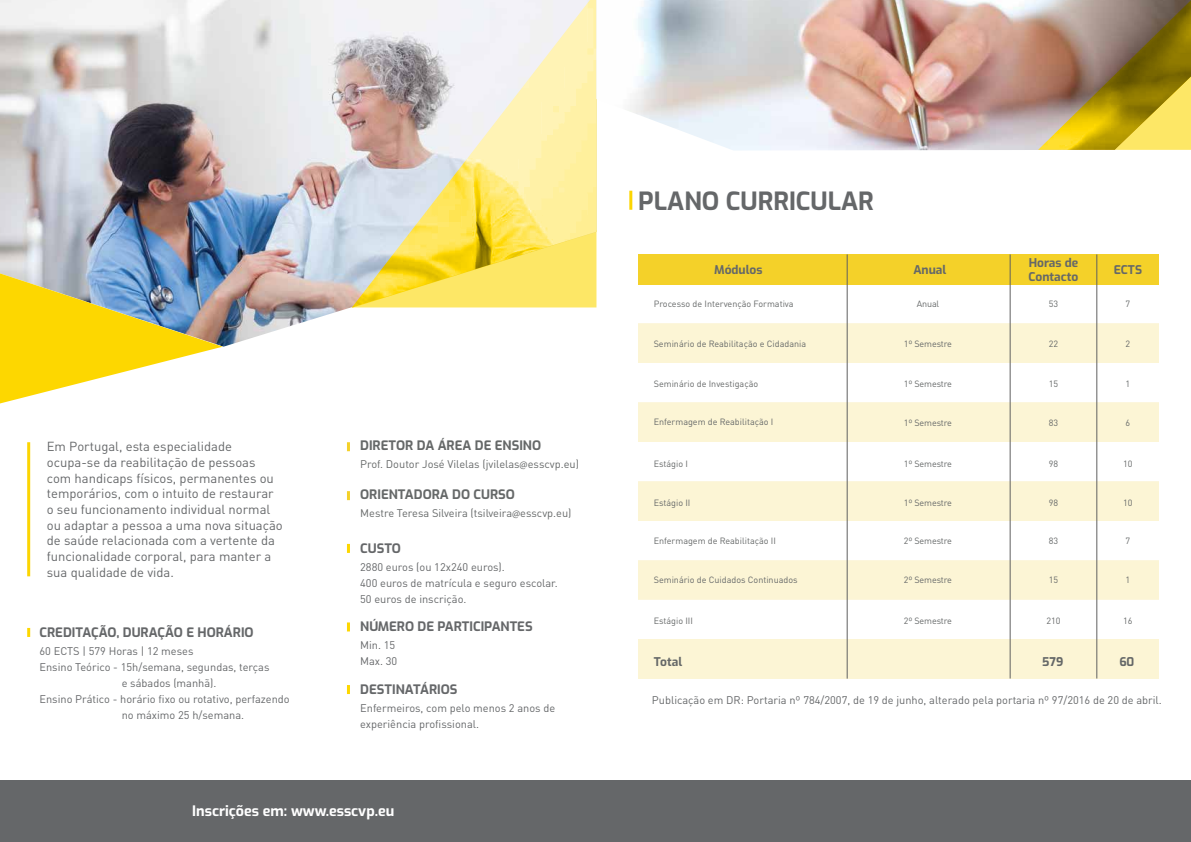
<style>
.page{position:relative;width:1191px;height:842px;background:#fff}
.page>*{position:absolute;margin:0;border:0;box-sizing:border-box;transform-origin:0 0}
.t1{font:700 25px "Exo";color:#656769}
.t2{font:700 14.4px "Exo";color:#fff}
.t3{font:13px/15.6px "DIN Pro";color:#656769}
.t4{font:700 13px "Exo";color:#656769}
.t5{font:700 13px "Exo";color:#656868}
.t6{font:700 12px/13.9px "Exo";color:#656868}
.t7{font:11px/16px "DIN Pro";color:#656769}
.t8{font:11px "DIN Pro";color:#656868}
.t9{font:9px "DIN Pro";color:#656868}
.s1{font-family:"Myriad Pro"}
</style>
<div class="page">
<img style="left:596px;top:0;width:442px;height:151px">
<hr style="left:629px;top:191px;width:3px;height:19px;background:#fcd502">
<img style="left:0;top:0;width:351px;height:347px">
<div style="left:0;top:780px;width:1191px;height:62px;background:#656769"></div>
<svg style="left:1038px;top:0;width:153px;height:150px;background:#ab9149"></svg>
<svg style="left:0;top:273px;width:223px;height:130px"></svg>
<svg style="left:351px;top:0;width:245px;height:308px"></svg>
<hr style="left:27px;top:442px;width:3px;height:134px;background:#fcd502">
<svg style="left:347px;top:544px;width:3px;height:9px"></svg>
<svg style="left:347px;top:622px;width:3px;height:9px"></svg>
<svg style="left:347px;top:685px;width:3px;height:9px"></svg>
<svg style="left:27px;top:628px;width:3px;height:9px"></svg>
<svg style="left:347px;top:442px;width:3px;height:9px"></svg>
<svg style="left:347px;top:491px;width:3px;height:9px"></svg>
<div style="left:638px;top:324px;width:521px;height:39px;background:#fcf5d5"></div>
<div style="left:638px;top:403px;width:521px;height:39px;background:#fcf5d5"></div>
<div style="left:638px;top:481px;width:521px;height:40px;background:#fcf5d5"></div>
<div style="left:638px;top:560px;width:521px;height:40px;background:#fcf5d5"></div>
<div style="left:638px;top:639px;width:521px;height:40px;background:#fcf5d5"></div>
<div style="left:638px;top:254px;width:521px;height:31px;background:#f4d129"></div>
<hr style="left:1096px;top:254px;width:1px;height:424px;background:#606060">
<hr style="left:847px;top:254px;width:1px;height:425px;background:#606060">
<hr style="left:1010px;top:254px;width:1px;height:424px;background:#606060">
<p class="t3" style="left:47px;top:438px;width:237px">Em Portugal, esta especialidade ocupa-se da reabilitação de pessoas com handicaps físicos, permanentes ou temporários, com o intuito de restaurar o seu funcionamento individual normal ou adaptar a pessoa a uma nova situação de saúde relacionada com a vertente da funcionalidade corporal, para manter a sua qualidade de vida.</p>
<p class="t5" style="left:360px;top:435px;width:182px">DIRETOR DA ÁREA DE ENSINO</p>
<p class="t8" style="left:360px;top:455px;width:220px">Prof. Doutor José Vilelas (jvilelas<span class="s1">@</span>esscvp.eu)</p>
<p class="t5" style="left:360px;top:484px;width:156px">ORIENTADORA DO CURSO</p>
<p class="t8" style="left:360px;top:504px;width:213px">Mestre Teresa Silveira (tsilveira<span class="s1">@</span>esscvp.eu)</p>
<p class="t4" style="left:360px;top:538px;width:42px">CUSTO</p>
<p class="t7" style="left:360px;top:558px;width:199px">2880 euros (ou 12x240 euros).<br>400 euros de matrícula e seguro escolar.<br>50 euros de inscrição.</p>
<p class="t4" style="left:360px;top:617px;width:174px">NÚMERO DE PARTICIPANTES</p>
<p class="t7" style="left:360px;top:636px;width:39px">Min. 15<br>Max. 30</p>
<p class="t4" style="left:360px;top:679px;width:99px">DESTINATÁRIOS</p>
<p class="t7" style="left:360px;top:699px;width:197px">Enfermeiros, com pelo menos 2 anos de experiência profissional.</p>
<p class="t4" style="left:40px;top:622px;width:216px">CREDITAÇÃO, DURAÇÃO E HORÁRIO</p>
<p class="t7" style="left:40px;top:642px;width:155px">60 ECTS | 579 Horas | 12 meses</p>
<p class="t7" style="left:40px;top:658px;width:231px">Ensino Teórico - 15h/semana, segundas, terças</p>
<p class="t7" style="left:122px;top:674px;width:96px">e sábados (manhã).</p>
<p class="t7" style="left:40px;top:690px;width:252px">Ensino Prático - horário fixo ou rotativo, perfazendo</p>
<p class="t7" style="left:122px;top:706px;width:124px">no máximo 25 h/semana.</p>
<h2 class="t2" style="left:192px;top:800px;width:204px">Inscrições em: www.esscvp.eu</h2>
<h1 class="t1" style="left:638px;top:182px;width:237px">PLANO CURRICULAR</h1>
<p class="t6" style="left:1028px;top:255px;width:51px">Horas de<br>Contacto</p>
<p class="t6" style="left:714px;top:262px;width:50px">Módulos</p>
<p class="t6" style="left:913px;top:262px;width:34px">Anual</p>
<p class="t6" style="left:1113px;top:262px;width:30px">ECTS</p>
<p class="t9" style="left:653px;top:296px;width:141px">Processo de Intervenção Formativa</p>
<p class="t9" style="left:916px;top:297px;width:24px">Anual</p>
<p class="t9" style="left:1048px;top:297px;width:11px">53</p>
<p class="t9" style="left:1125px;top:297px;width:6px">7</p>
<p class="t9" style="left:653px;top:336px;width:154px">Seminário de Reabilitação e Cidadania</p>
<p class="t9" style="left:903px;top:337px;width:50px">1º Semestre</p>
<p class="t9" style="left:1048px;top:337px;width:11px">22</p>
<p class="t9" style="left:1125px;top:337px;width:6px">2</p>
<p class="t9" style="left:653px;top:376px;width:106px">Seminário de Investigação</p>
<p class="t9" style="left:903px;top:376px;width:50px">1º Semestre</p>
<p class="t9" style="left:1048px;top:376px;width:11px">15</p>
<p class="t9" style="left:1125px;top:376px;width:6px">1</p>
<p class="t9" style="left:653px;top:415px;width:121px">Enfermagem de Reabilitação I</p>
<p class="t9" style="left:903px;top:415px;width:50px">1º Semestre</p>
<p class="t9" style="left:1048px;top:415px;width:11px">83</p>
<p class="t9" style="left:1125px;top:415px;width:6px">6</p>
<p class="t9" style="left:653px;top:456px;width:36px">Estágio I</p>
<p class="t9" style="left:903px;top:456px;width:50px">1º Semestre</p>
<p class="t9" style="left:1048px;top:456px;width:11px">98</p>
<p class="t9" style="left:1123px;top:456px;width:11px">10</p>
<p class="t9" style="left:653px;top:496px;width:38px">Estágio II</p>
<p class="t9" style="left:903px;top:496px;width:50px">1º Semestre</p>
<p class="t9" style="left:1048px;top:496px;width:11px">98</p>
<p class="t9" style="left:1123px;top:496px;width:11px">10</p>
<p class="t9" style="left:653px;top:533px;width:124px">Enfermagem de Reabilitação II</p>
<p class="t9" style="left:903px;top:534px;width:50px">2º Semestre</p>
<p class="t9" style="left:1048px;top:534px;width:11px">83</p>
<p class="t9" style="left:1125px;top:534px;width:6px">7</p>
<p class="t9" style="left:903px;top:573px;width:50px">2º Semestre</p>
<p class="t9" style="left:903px;top:613px;width:50px">2º Semestre</p>
<p class="t9" style="left:653px;top:572px;width:145px">Seminário de Cuidados Continuados</p>
<p class="t9" style="left:653px;top:613px;width:41px">Estágio III</p>
<p class="t9" style="left:1048px;top:573px;width:11px">15</p>
<p class="t9" style="left:1125px;top:573px;width:6px">1</p>
<p class="t9" style="left:1046px;top:613px;width:16px">210</p>
<p class="t9" style="left:1123px;top:613px;width:11px">16</p>
<p class="t6" style="left:653px;top:654px;width:30px">Total</p>
<p class="t6" style="left:1042px;top:654px;width:23px">579</p>
<p class="t6" style="left:1119px;top:654px;width:17px">60</p>
<p class="t7" style="left:652px;top:691px;width:511px">Publicação em DR: Portaria nº 784/2007, de 19 de junho, alterado pela portaria nº 97/2016 de 20 de abril.</p>
</div>
